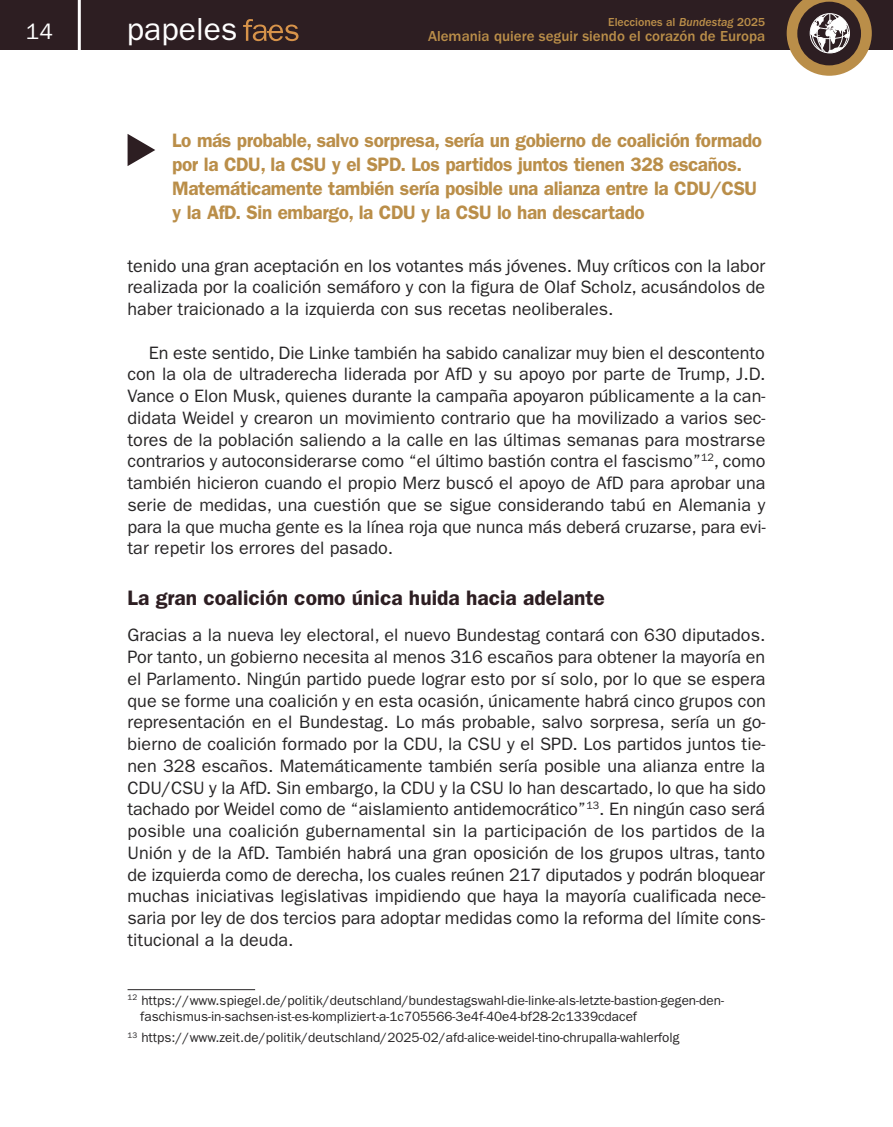
<style>
.page{position:relative;width:893px;height:1127px;background:#fff}
.page>*{position:absolute;margin:0;border:0;box-sizing:border-box;transform-origin:0 0}
.t1{font:31.95px "Franklin Gothic";color:#fff}
.t2{font:22.5px "Franklin Gothic";color:#fff}
.t3{font:600 21px "Franklin Gothic";color:#2d1e22}
.t4{font:600 19.5px/24px "Franklin Gothic";letter-spacing:-.02em;color:#ba8e49}
.t5{font:18px/21.8px "Franklin Gothic";color:#272526;text-align:justify}
.t6{font:500 15px "Franklin Gothic";color:#ba8e49}
.t7{font:13.5px/16.5px "Franklin Gothic";color:#272526}
.t8{font:500 12px "Franklin Gothic";color:#ba8e49}
.s1{font-style:italic}
</style>
<div class="page">
<div style="left:0;top:0;width:893px;height:50px;background:#2d1e22"></div>
<svg style="left:243px;top:19px;width:56px;height:23px"></svg>
<svg style="left:787px;top:0;width:85px;height:76px"></svg>
<div style="left:810px;top:13px;width:40px;height:40px;border:1px solid #fff;border-radius:50%"></div>
<hr style="left:78px;top:0;width:3px;height:52px;background:#fff">
<svg style="left:128px;top:134px;width:27px;height:32px"></svg>
<hr style="left:128px;top:989px;width:127px;height:1px;background:#272526">
<h1 class="t1" style="left:127px;top:11px;width:112px">papeles</h1>
<p class="t8" style="left:608px;top:15px;width:159px">Elecciones al <span class="s1">Bundestag</span> 2025</p>
<p class="t2" style="left:26px;top:19px;width:29px">14</p>
<p class="t6" style="left:428px;top:27px;width:339px">Alemania quiere seguir siendo el corazón de Europa</p>
<p class="t4" style="left:172px;top:128px;width:591px">Lo más probable, salvo sorpresa, sería un gobierno de coalición formado por la CDU, la CSU y el SPD. Los partidos juntos tienen 328 escaños.<br>Matemáticamente también sería posible una alianza entre la CDU/CSU y la AfD. Sin embargo, la CDU y la CSU lo han descartado</p>
<p class="t5" style="left:128px;top:255px;width:639px">tenido una gran aceptación en los votantes más jóvenes. Muy críticos con la labor realizada por la coalición semáforo y con la figura de Olaf Scholz, acusándolos de haber traicionado a la izquierda con sus recetas neoliberales.</p>
<p class="t5" style="left:128px;top:342px;width:640px;text-indent:21px">En este sentido, Die Linke también ha sabido canalizar muy bien el descontento con la ola de ultraderecha liderada por AfD y su apoyo por parte de Trump, J.D.<br>Vance o Elon Musk, quienes durante la campaña apoyaron públicamente a la can&shy;didata Weidel y crearon un movimiento contrario que ha movilizado a varios sec&shy;tores de la población saliendo a la calle en las últimas semanas para mostrarse contrarios y autoconsiderarse como “el último bastión contra el fascismo”<sup>12</sup>, como también hicieron cuando el propio Merz buscó el apoyo de AfD para aprobar una serie de medidas, una cuestión que se sigue considerando tabú en Alemania y para la que mucha gente es la línea roja que nunca más deberá cruzarse, para evi&shy;tar repetir los errores del pasado.</p>
<p class="t3" style="left:128px;top:586px;width:479px">La gran coalición como única huida hacia adelante</p>
<p class="t5" style="left:128px;top:624px;width:640px">Gracias a la nueva ley electoral, el nuevo Bundestag contará con 630 diputados.<br>Por tanto, un gobierno necesita al menos 316 escaños para obtener la mayoría en el Parlamento. Ningún partido puede lograr esto por sí solo, por lo que se espera que se forme una coalición y en esta ocasión, únicamente habrá cinco grupos con representación en el Bundestag. Lo más probable, salvo sorpresa, sería un go&shy;bierno de coalición formado por la CDU, la CSU y el SPD. Los partidos juntos tie&shy;nen 328 escaños. Matemáticamente también sería posible una alianza entre la CDU/CSU y la AfD. Sin embargo, la CDU y la CSU lo han descartado, lo que ha sido tachado por Weidel como de “aislamiento antidemocrático”<sup>13</sup>. En ningún caso será posible una coalición gubernamental sin la participación de los partidos de la Unión y de la AfD. También habrá una gran oposición de los grupos ultras, tanto de izquierda como de derecha, los cuales reúnen 217 diputados y podrán bloquear muchas iniciativas legislativas impidiendo que haya la mayoría cualificada nece&shy;saria por ley de dos tercios para adoptar medidas como la reforma del límite cons&shy;titucional a la deuda.</p>
<p class="t7" style="left:140px;top:992px;width:585px;text-indent:-13px"><sup>12</sup> https://www.spiegel.de/politik/deutschland/bundestagswahl-die-linke-als-letzte-bastion-gegen-den&shy;faschismus-in-sachsen-ist-es-kompliziert-a-1c705566-3e4f-40e4-bf28-2c1339cdacef</p>
<p class="t7" style="left:128px;top:1029px;width:553px"><sup>13</sup> https://www.zeit.de/politik/deutschland/2025-02/afd-alice-weidel-tino-chrupalla-wahlerfolg</p>
</div>
